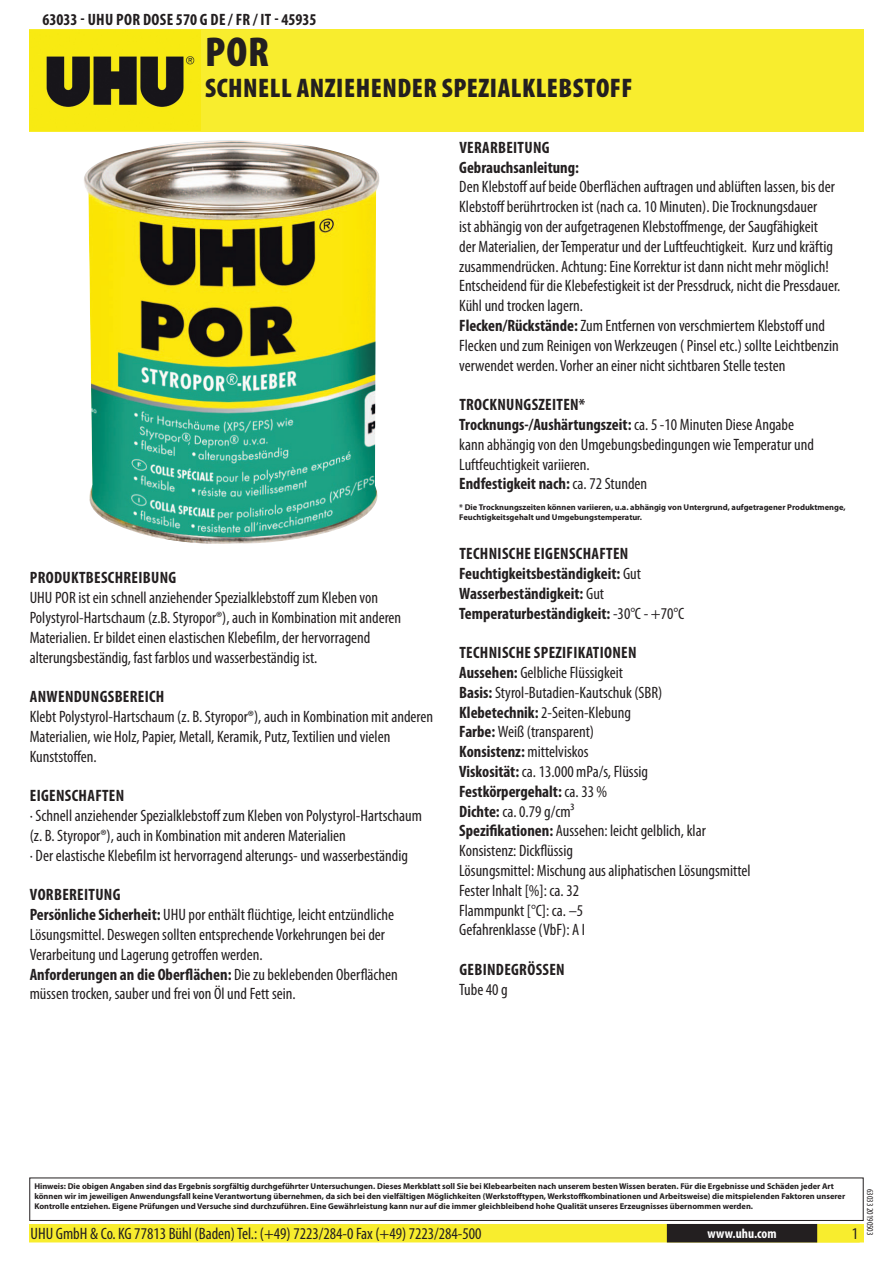
<style>
.page{position:relative;width:893px;height:1263px;background:#fff}
.page>*{position:absolute;margin:0;border:0;box-sizing:border-box;transform-origin:0 0}
.t1{font:900 condensed 42px "Myriad Pro";color:#231f20}
.t2{font:900 condensed 27px "Myriad Pro";letter-spacing:.02em;color:#231f20}
.t3{font:condensed 16.5px/19.8px "Myriad Pro";color:#231f20}
.t4{font:700 condensed 16.5px/19.8px "Myriad Pro";letter-spacing:.02em;color:#231f20}
.t5{font:700 condensed 16.5px/19.8px "Myriad Pro";color:#231f20}
.t6{font:700 condensed 13.5px "Myriad Pro";color:#fff}
.t7{font:condensed 9px "Myriad Pro";color:#231f20}
.t8{font:700 8.4px/10.1px "Myriad Pro";color:#231f20}
.s1{font-weight:700}
.s2{font-weight:400}
</style>
<div class="page">
<div style="left:30px;top:1225px;width:833px;height:17px;background:#f8ed2e"></div>
<div style="left:29px;top:1224px;width:835px;height:18px;border:2px solid #f8ed2e"></div>
<div style="left:816px;top:1224px;width:44px;height:18px;border:2px solid #f8ed2e"></div>
<div style="left:668px;top:1225px;width:148px;height:17px;background:#231f20"></div>
<div style="left:667px;top:1224px;width:150px;height:18px;border:2px solid #231f20"></div>
<div style="left:29px;top:1177px;width:835px;height:44px;border:1px solid #231f20"></div>
<div style="left:30px;top:30px;width:834px;height:102px;background:#f8ed2e"></div>
<img style="left:30px;top:31px;width:171px;height:100px">
<img style="left:84px;top:140px;width:296px;height:404px">
<p class="t4" style="left:43px;top:9px;width:275px">63033 - UHU POR Dose 570 g DE / FR / IT - 45935</p>
<h1 class="t1" style="left:205px;top:25px;width:22px">POR</h1>
<h2 class="t2" style="left:205px;top:70px;width:429px">SCHNELL ANZIEHENDER SPEZIALKLEBSTOFF</h2>
<p class="t4" style="left:30px;top:568px;width:17px">Produ</p>
<p class="t4" style="left:71px;top:568px;width:107px">ktbeschreibung</p>
<p class="t3" style="left:30px;top:588px;width:373px">UHU POR ist ein schnell anziehender Spezialklebstoff zum Kleben von Polystyrol-Hartschaum (z.B. Styropor®), auch in Kombination mit anderen Materialien. Er bildet einen elastischen Klebefilm, der hervorragend alterungsbeständig, fast farblos und wasserbeständig ist.</p>
<p class="t4" style="left:30px;top:686px;width:134px">Anwendu ngsbereich</p>
<p class="t3" style="left:30px;top:706px;width:405px">Klebt Polystyrol-Hartschaum (z. B. Styropor®), auch in Kombination mit anderen<br>Materialien, wie Holz, Papier, Metall, Keramik, Putz, Textilien und vielen<br>Kunststoffen.</p>
<p class="t4" style="left:30px;top:785px;width:96px">Eigenschaften</p>
<p class="t3" style="left:30px;top:805px;width:394px">· Schnell anziehender Spezialklebstoff zum Kleben von Polystyrol-Hartschaum (z. B. Styropor®), auch in Kombination mit anderen Materialien<br>· Der elastische Klebefilm ist hervorragend alterungs- und wasserbeständig</p>
<p class="t3" style="left:30px;top:885px;width:370px"><span class="s1">Vorbereitung<br>Persönliche Sicherheit:</span> UHU por enthält flüchtige, leicht entzündliche Lösungsmittel. Deswegen sollten entsprechende Vorkehrungen bei der Verarbeitung und Lagerung getroffen werden.<br><span class="s1">Anforderungen an die Oberflächen:</span> Die zu beklebenden Oberflächen müssen trocken, sauber und frei von Öl und Fett sein.</p>
<p class="t4" style="left:459px;top:137px;width:121px">Verarbeitu ng<br>Gebrauchsanleitung:</p>
<p class="t3" style="left:459px;top:177px;width:383px">Den Klebstoff auf beide Oberflächen auftragen und ablüften lassen, bis der Klebstoff berührtrocken ist (nach ca. 10 Minuten). Die Trocknungsdauer<br>ist abhängig von der aufgetragenen Klebstoffmenge, der Saugfähigkeit<br>der Materialien, der Temperatur und der Luftfeuchtigkeit. Kurz und kräftig zusammendrücken. Achtung: Eine Korrektur ist dann nicht mehr möglich!<br>Entscheidend für die Klebefestigkeit ist der Pressdruck, nicht die Pressdauer.<br>Kühl und trocken lagern.<br><span class="s1">Flecken/Rückstände:</span> Zum Entfernen von verschmiertem Klebstoff und Flecken und zum Reinigen von Werkzeugen ( Pinsel etc.) sollte Leichtbenzin verwendet werden. Vorher an einer nicht sichtbaren Stelle testen</p>
<p class="t3" style="left:459px;top:395px;width:356px"><span class="s1">Trocknungszeiten*<br>Trocknungs-/Aushärtungszeit:</span> ca. 5 -10 Minuten Diese Angabe kann abhängig von den Umgebungsbedingungen wie Temperatur und Luftfeuchtigkeit variieren.<br><span class="s1">Endfestigkeit nach:</span> ca. 72 Stunden</p>
<p class="t8" style="left:459px;top:501px;width:388px">* Die Trocknungszeiten können variieren, u.a. abhängig von Untergrund, aufgetragener Produktmenge,<br>Feuchtigkeitsgehalt und Umgebungstemperatur.</p>
<p class="t5" style="left:459px;top:543px;width:226px">Technische Eigenschaften<br>Feuchtigkeitsbeständigkeit: <span class="s2">Gut<br></span>Wasserbeständigkeit: <span class="s2">Gut<br></span>Temperaturbeständigkeit: <span class="s2">-30°C - +70°C</span></p>
<p class="t3" style="left:459px;top:643px;width:293px"><span class="s1">Technische Spezifi kationen<br>Aussehen:</span> Gelbliche Flüssigkeit<br><span class="s1">Basis:</span> Styrol-Butadien-Kautschuk (SBR)<br><span class="s1">Klebetechnik:</span> 2-Seiten-Klebung<br><span class="s1">Farbe:</span> Weiß (transparent)<br><span class="s1">Konsistenz:</span> mittelviskos<br><span class="s1">Viskosität:</span> ca. 13.000 mPa/s, Flüssig <span class="s1">Festkörpergehalt:</span> ca. 33 %<br><span class="s1">Dichte:</span> ca. 0.79 g/cm³<br><span class="s1">Spezifikationen:</span> Aussehen: leicht gelblich, klar Konsistenz: Dickflüssig<br>Lösungsmittel: Mischung aus aliphatischen Lösungsmittel Fester Inhalt [%]: ca. 32<br>Flammpunkt [°C]: ca. –5<br>Gefahrenklasse (VbF): A I</p>
<p class="t4" style="left:459px;top:959px;width:107px">GebindegröSSen</p>
<p class="t3" style="left:459px;top:979px;width:50px">Tube 40 g</p>
<p class="t8" style="left:34px;top:1181px;width:812px">Hinweis: Die obigen Angaben sind das Ergebnis sorgfältig durchgeführter Untersuchungen. Dieses Merkblatt soll Sie bei Klebearbeiten nach unserem besten Wissen beraten. Für die Ergebnisse und Schäden jeder Art können wir im jeweiligen Anwendungsfall keine Verantwortung übernehmen, da sich bei den vielfältigen Möglichkeiten (Werkstofftypen, Werkstoffkombinationen und Arbeitsweise) die mitspielenden Faktoren unserer<br>Kontrolle entziehen. Eigene Prüfungen und Versuche sind durchzuführen. Eine Gewährleistung kann nur auf die immer gleichbleibend hohe Qualität unseres Erzeugnisses übernommen werden.</p>
<p class="t3" style="left:31px;top:1224px;width:453px">UHU GmbH &amp; Co. KG 77813 Bühl (Baden) Tel.: (+49) 7223/284-0 Fax (+49) 7223/284-500</p>
<p class="t6" style="left:707px;top:1225px;width:71px">www.uhu.com</p>
<p class="t3" style="left:852px;top:1224px;width:8px">1</p>
<p class="t7" style="left:875px;top:1189px;width:48px;rotate:90deg">63033 20190503</p>
</div>
